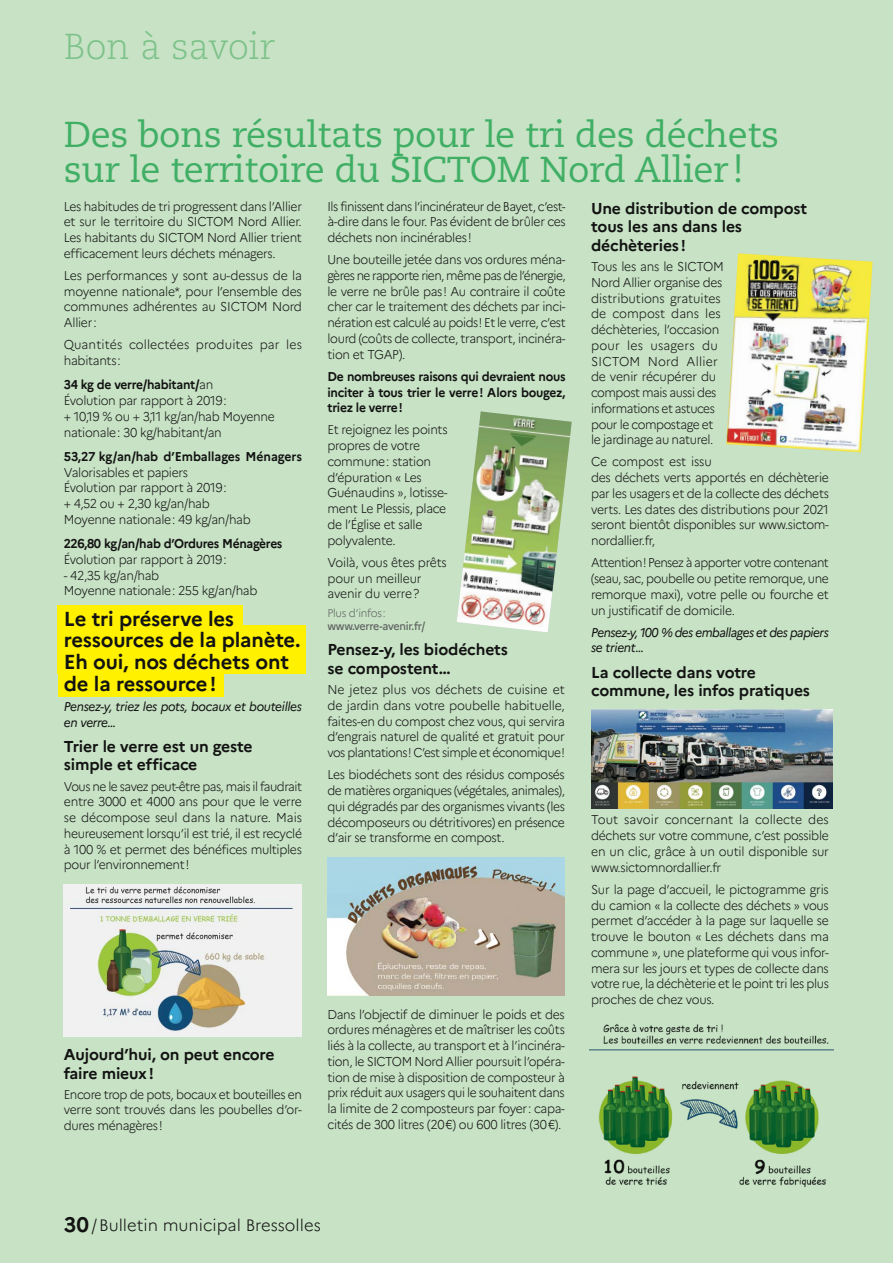
<style>
.page{position:relative;width:893px;height:1263px;background:#c7e2c4}
.page>*{position:absolute;margin:0;border:0;box-sizing:border-box;transform-origin:0 0}
.t1{font:36px/35.2px "Caecilia LT Std";letter-spacing:-.01em;color:#40af65}
.t2{font:300 36px "Caecilia LT Std";color:#7dc28a}
.t3{font:700 20.25px/21.8px "Marianne";letter-spacing:-.01em;color:#121212}
.t4{font:300 16.5px "Marianne";color:#121212}
.t5{font:700 15.75px/18.8px "Marianne";letter-spacing:-.01em;color:#121212}
.t6{font:300 12.75px/15.8px "Marianne";letter-spacing:-.025em;color:#121212;scale:.95 1}
.t7{font:300 12.75px/15.8px "Marianne";letter-spacing:-.025em;color:#121212;text-align:justify;scale:.96 1}
.t8{font:300 12.75px/15.8px "Marianne";letter-spacing:-.025em;color:#121212;text-align:justify;scale:.94 1}
.t9{font:300 12.75px/15.8px "Marianne";letter-spacing:-.025em;color:#121212;text-align:justify;scale:.93 1}
.t10{font:700 12.75px/15.8px "Marianne";letter-spacing:-.025em;color:#121212;text-align:justify;scale:.95 1}
.t11{font:italic 12.75px/15.8px "Marianne";letter-spacing:-.03em;color:#121212;scale:.95 1}
.t12{font:italic 12.75px/15.8px "Marianne";letter-spacing:-.03em;color:#121212;scale:.94 1}
.t13{font:300 12.75px/15.8px "Marianne";letter-spacing:.005em;color:#121212;scale:.96 1}
.t14{font:700 12.75px "Marianne";letter-spacing:-.005em;color:#121212;scale:.96 1}
.t15{font:500 11.25px "Marianne";letter-spacing:-.025em;color:#606362;scale:.95 1}
.t16{font:300 11.25px "Marianne";letter-spacing:-.025em;color:#606362;scale:.95 1}
.s1{font-weight:700}
.s2{font-weight:700;font-size:21px}
</style>
<div class="page">
<div style="left:58px;top:606px;width:185px;height:68px;background:#fff100"></div>
<div style="left:58px;top:628px;width:165px;height:68px;background:#fff100"></div>
<div style="left:141px;top:626px;width:165px;height:48px;background:#fff100"></div>
<img style="left:64px;top:885px;width:238px;height:151px">
<img style="left:327px;top:858px;width:237px;height:138px">
<img style="left:591px;top:710px;width:241px;height:98px">
<img style="left:457px;top:411px;width:115px;height:221px">
<img style="left:726px;top:253px;width:147px;height:199px">
<img style="left:590px;top:1024px;width:243px;height:163px">
<h1 class="t2" style="left:64px;top:27px;width:212px">Bon à savoir</h1>
<h1 class="t1" style="left:64px;top:117px;width:717px">Des bons résultats pour le tri des déchets sur le territoire du SICTOM Nord Allier!</h1>
<p class="t6" style="left:64px;top:198px;width:252px;text-align:justify">Les habitudes de tri progressent dans l’Allier et sur le territoire du SICTOM Nord Allier.<br>Les habitants du SICTOM Nord Allier trient efficacement leurs déchets ménagers.</p>
<p class="t7" style="left:64px;top:267px;width:250px">Les performances y sont au-dessus de la moyenne nationale*, pour l’ensemble des communes adhérentes au SICTOM Nord Allier:</p>
<p class="t13" style="left:64px;top:337px;width:250px">Quantités collectées produites par les habitants:</p>
<p class="t6" style="left:64px;top:377px;width:224px"><span class="s1">34 kg de verre/habitant/</span>an<br>Évolution par rapport à 2019:<br>+ 10,19 % ou + 3,11 kg/an/hab Moyenne nationale: 30 kg/habitant/an</p>
<p class="t14" style="left:64px;top:448px;width:249px">53,27 kg/an/hab d’Emballages Ménagers</p>
<p class="t6" style="left:64px;top:464px;width:198px">Valorisables et papiers<br>Évolution par rapport à 2019:<br>+ 4,52 ou + 2,30 kg/an/hab<br>Moyenne nationale: 49 kg/an/hab</p>
<p class="t10" style="left:64px;top:536px;width:232px">226,80 kg/an/hab d’Ordures Ménagères</p>
<p class="t6" style="left:64px;top:551px;width:173px">Évolution par rapport à 2019:</p>
<p class="t6" style="left:64px;top:567px;width:205px">- 42,35 kg/an/hab<br>Moyenne nationale: 255 kg/an/hab</p>
<h2 class="t3" style="left:64px;top:607px;width:238px">Le tri préserve les ressources de la planète.<br>Eh oui, nos déchets ont de la ressource!</h2>
<p class="t11" style="left:64px;top:698px;width:252px">Pensez-y, triez les pots, bocaux et bouteilles en verre…</p>
<p class="t5" style="left:64px;top:737px;width:190px">Trier le verre est un geste simple et efficace</p>
<p class="t8" style="left:64px;top:778px;width:255px">Vous ne le savez peut-être pas, mais il faudrait entre 3000 et 4000 ans pour que le verre se décompose seul dans la nature. Mais heureusement lorsqu’il est trié, il est recyclé à 100 % et permet des bénéfices multiples pour l’environnement!</p>
<p class="t8" style="left:327px;top:198px;width:255px">Ils finissent dans l’incinérateur de Bayet, c’est&shy;à-dire dans le four. Pas évident de brûler ces déchets non incinérables!</p>
<p class="t6" style="left:327px;top:252px;width:252px;text-align:justify">Une bouteille jetée dans vos ordures ména&shy;gères ne rapporte rien, même pas de l’énergie, le verre ne brûle pas! Au contraire il coûte cher car le traitement des déchets par inci&shy;nération est calculé au poids! Et le verre, c’est lourd (coûts de collecte, transport, incinéra&shy;tion et TGAP).</p>
<p class="t10" style="left:327px;top:368px;width:252px">De nombreuses raisons qui devraient nous inciter à tous trier le verre! Alors bougez, triez le verre!</p>
<p class="t6" style="left:327px;top:422px;width:128px">Et rejoignez les points propres de votre commune: station d’épuration « Les<br>Guénaudins », lotisse&shy;ment Le Plessis, place de l’Église et salle polyvalente.</p>
<p class="t6" style="left:327px;top:554px;width:127px">Voilà, vous êtes prêts pour un meilleur avenir du verre?</p>
<p class="t16" style="left:327px;top:607px;width:63px">Plus d’infos:</p>
<p class="t15" style="left:327px;top:619px;width:105px">www.verre-avenir.fr/</p>
<p class="t5" style="left:327px;top:640px;width:182px">Pensez-y, les biodéchets se compostent…</p>
<p class="t7" style="left:327px;top:682px;width:249px">Ne jetez plus vos déchets de cuisine et de jardin dans votre poubelle habituelle, faites-en du compost chez vous, qui servira d’engrais naturel de qualité et gratuit pour vos plantations! C’est simple et économique!</p>
<p class="t6" style="left:327px;top:767px;width:251px;text-align:justify">Les biodéchets sont des résidus composés de matières organiques (végétales, animales), qui dégradés par des organismes vivants (les décomposeurs ou détritivores) en présence d’air se transforme en compost.</p>
<p class="t5" style="left:591px;top:198px;width:218px">Une distribution de compost tous les ans dans les déchèteries!</p>
<p class="t6" style="left:591px;top:259px;width:141px">Tous les ans le SICTOM<br>Nord Allier organise des distributions gratuites de compost dans les déchèteries, l’occasion pour les usagers du<br>SICTOM Nord Allier de venir récupérer du compost mais aussi des informations et astuces pour le compostage et le jardinage au naturel.</p>
<p class="t7" style="left:591px;top:454px;width:249px;text-align:left">Ce compost est issu<br>des déchets verts apportés en déchèterie par les usagers et de la collecte des déchets verts. Les dates des distributions pour 2021 seront bientôt disponibles sur www.sictom&shy;nordallier.fr,</p>
<p class="t9" style="left:591px;top:555px;width:257px">Attention! Pensez à apporter votre contenant (seau, sac, poubelle ou petite remorque, une remorque maxi), votre pelle ou fourche et un justificatif de domicile.</p>
<p class="t12" style="left:591px;top:624px;width:254px">Pensez-y, 100 % des emballages et des papiers se trient…</p>
<p class="t5" style="left:591px;top:663px;width:220px">La collecte dans votre commune, les infos pratiques</p>
<p class="t7" style="left:591px;top:812px;width:249px">Tout savoir concernant la collecte des déchets sur votre commune, c’est possible en un clic, grâce à un outil disponible sur www.sictomnordallier.fr</p>
<p class="t6" style="left:591px;top:881px;width:252px;text-align:justify">Sur la page d’accueil, le pictogramme gris du camion « la collecte des déchets » vous permet d’accéder à la page sur laquelle se trouve le bouton « Les déchets dans ma commune », une plateforme qui vous infor&shy;mera sur les jours et types de collecte dans votre rue, la déchèterie et le point tri les plus proches de chez vous.</p>
<p class="t6" style="left:327px;top:1006px;width:251px;text-align:justify">Dans l’objectif de diminuer le poids et des ordures ménagères et de maîtriser les coûts liés à la collecte, au transport et à l’incinéra&shy;tion, le SICTOM Nord Allier poursuit l’opéra&shy;tion de mise à disposition de composteur à prix réduit aux usagers qui le souhaitent dans la limite de 2 composteurs par foyer: capa&shy;cités de 300 litres (20€) ou 600 litres (30€).</p>
<p class="t5" style="left:64px;top:1045px;width:212px">Aujourd’hui, on peut encore faire mieux!</p>
<p class="t8" style="left:64px;top:1086px;width:255px">Encore trop de pots, bocaux et bouteilles en verre sont trouvés dans les poubelles d’or&shy;dures ménagères!</p>
<p class="t4" style="left:64px;top:1215px;width:259px"><span class="s2">30</span> /Bulletin municipal Bressolles</p>
</div>
